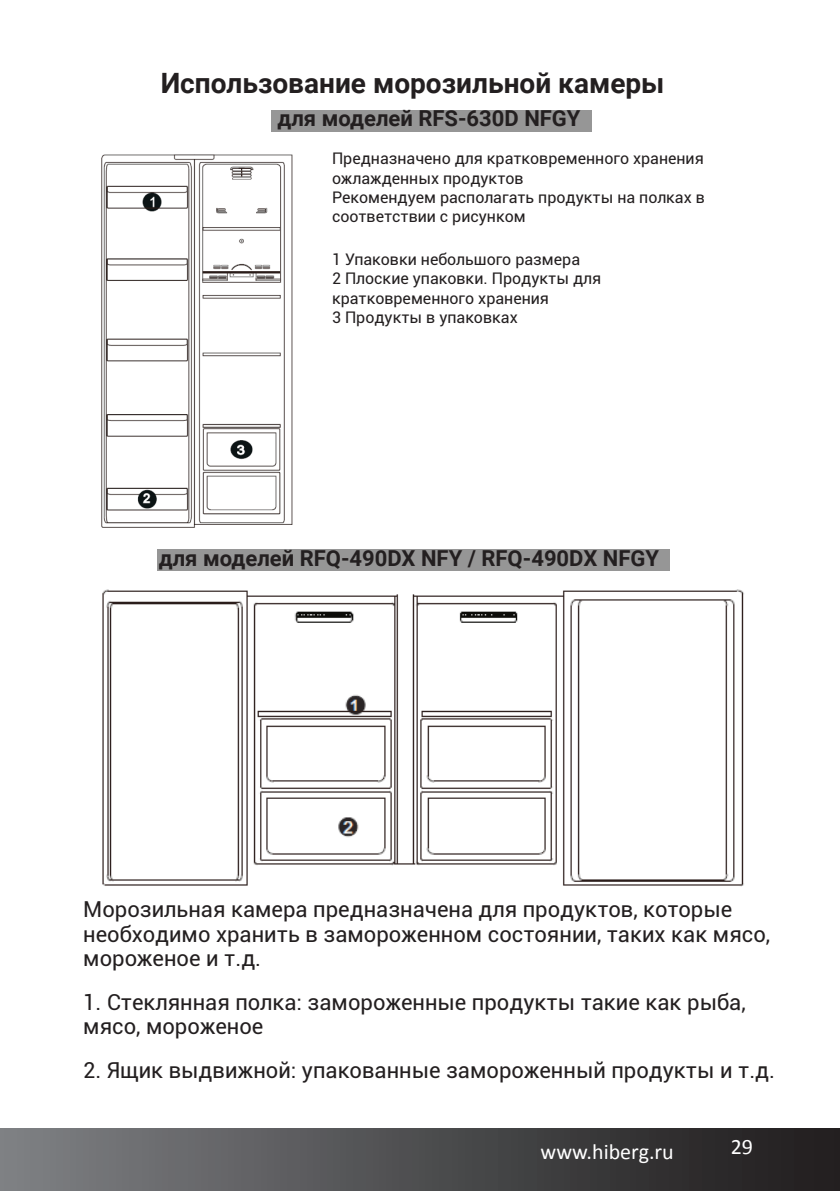
<style>
.page{position:relative;width:840px;height:1191px;background:#fff}
.page>*{position:absolute;margin:0;border:0;box-sizing:border-box;transform-origin:0 0}
.t1{font:700 28px "Roboto";color:#231f20}
.t2{font:22px/24.2px "Roboto";color:#231f20}
.t3{font:700 22px "Roboto";color:#231f20}
.t4{font:22px "Calibri";color:#fff}
.t5{font:16px/19.2px "Roboto";color:#231f20}
</style>
<div class="page">
<div style="left:0;top:1128px;width:839px;height:63px;background:linear-gradient(to right,#7e8184,#1e1b1c)"></div>
<div style="left:157px;top:549px;width:512px;height:22px;background:#969696"></div>
<div style="left:271px;top:110px;width:320px;height:21px;background:#969696"></div>
<img style="left:101px;top:154px;width:192px;height:374px">
<img style="left:102px;top:589px;width:642px;height:298px">
<p class="t1" style="left:160px;top:63px;width:505px">Использование морозильной камеры</p>
<p class="t3" style="left:277px;top:103px;width:304px">для моделей RFS-630D NFGY</p>
<p class="t5" style="left:332px;top:148px;width:374px">Предназначено для кратковременного хранения ожлажденных продуктов<br>Рекомендуем располагать продукты на полках в соответствии с рисунком</p>
<p class="t5" style="left:332px;top:249px;width:270px">1 Упаковки небольшого размера<br>2 Плоские упаковки. Продукты для кратковременного хранения<br>3 Продукты в упаковках</p>
<p class="t3" style="left:159px;top:543px;width:501px">для моделей RFQ-490DX NFY / RFQ-490DX NFGY</p>
<p class="t2" style="left:83px;top:896px;width:688px">Морозильная камера предназначена для продуктов, которые необходимо хранить в замороженном состоянии, таких как мясо, мороженое и т.д.</p>
<p class="t2" style="left:83px;top:989px;width:663px">1. Стеклянная полка: замороженные продукты такие как рыба, мясо, мороженое</p>
<p class="t2" style="left:83px;top:1057px;width:693px">2. Ящик выдвижной: упакованные замороженный продукты и т.д.</p>
<p class="t4" style="left:540px;top:1137px;width:135px">www.hiberg.ru</p>
<p class="t4" style="left:730px;top:1133px;width:24px">29</p>
</div>
